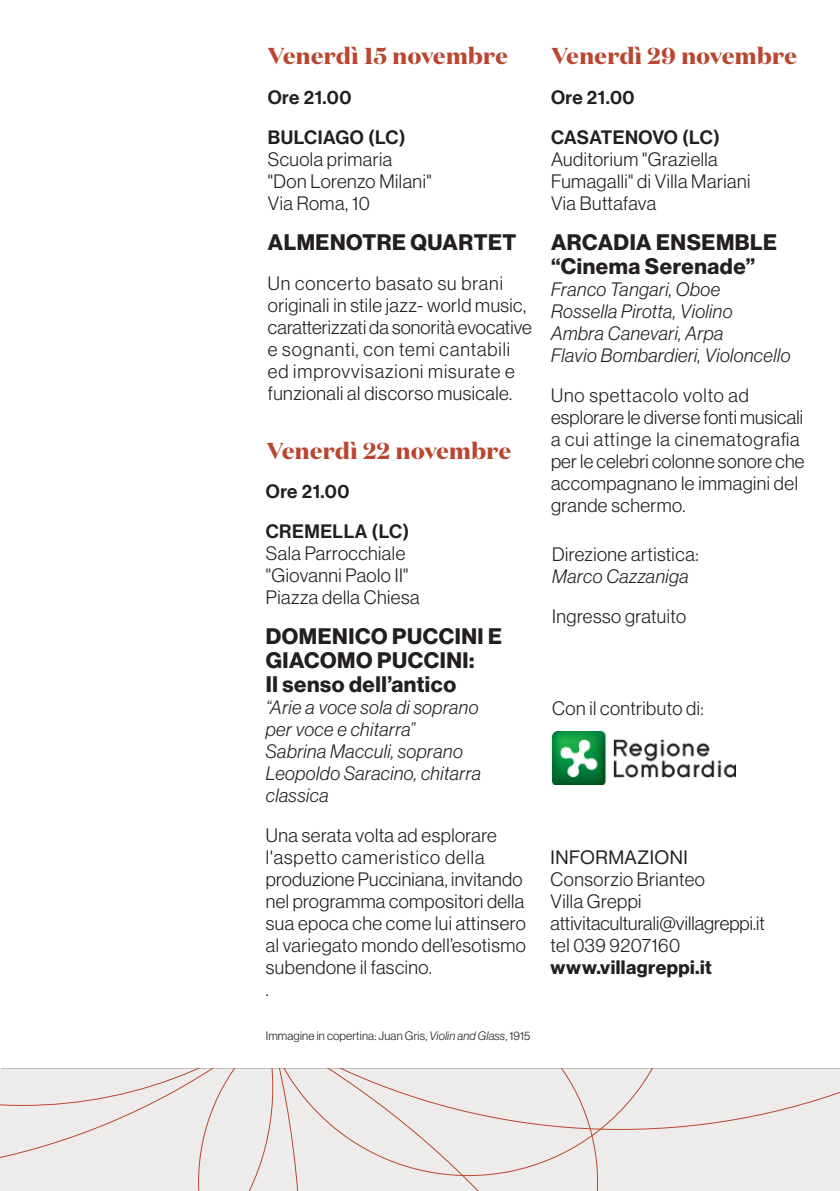
<style>
.page{position:relative;width:840px;height:1191px;background:#fff}
.page>*{position:absolute;margin:0;border:0;box-sizing:border-box;transform-origin:0 0}
.t1{font:700 23px "Domaine Display";letter-spacing:.02em;color:#b94630}
.t2{font:22px/24px "N Haas Grotesk DS Pro 75 Bd";letter-spacing:.025em;color:#231f20}
.t3{font:19px/22px "N Haas Grotesk DS Pro 45 Lt";letter-spacing:.025em;color:#231f20}
.t4{font:19px/22px "N Haas Grotesk DS Pro 46 Lt It";letter-spacing:.025em;color:#231f20}
.t5{font:19px/40px "N Haas Grotesk DS Pro 65 Md";letter-spacing:.025em;color:#231f20}
.t6{font:19px "N Haas Grotesk DS Pro 75 Bd";letter-spacing:.025em;color:#231f20}
.t7{font:19px "N Haas Grotesk DS Pro 55 Rg";letter-spacing:.025em;color:#231f20}
.t8{font:12px "N Haas Grotesk DS Pro 45 Lt";letter-spacing:.015em;color:#231f20}
.s1{font-family:"N Haas Grotesk DS Pro 46 Lt It"}
</style>
<div class="page">
<div style="left:0;top:1069px;width:839px;height:122px;background:#eeeceb"></div>
<svg style="left:725px;top:1092px;width:114px;height:30px"></svg>
<svg style="left:0;top:1069px;width:198px;height:89px"></svg>
<svg style="left:597px;top:1069px;width:82px;height:106px"></svg>
<svg style="left:198px;top:1069px;width:399px;height:122px"></svg>
<img style="left:552px;top:731px;width:182px;height:53px">
<p class="t1" style="left:268px;top:46px;width:241px">Venerdì 15 novembre</p>
<p class="t1" style="left:551px;top:46px;width:247px">Venerdì 29 novembre</p>
<p class="t5" style="left:268px;top:78px;width:139px">Ore 21.00<br>BULCIAGO (LC)</p>
<p class="t3" style="left:268px;top:149px;width:165px">Scuola primaria "Don Lorenzo Milani"<br>Via Roma, 10</p>
<p class="t2" style="left:268px;top:231px;width:250px">ALMENOTRE QUARTET</p>
<p class="t3" style="left:268px;top:273px;width:265px">Un concerto basato su brani originali in stile jazz- world music, caratterizzati da sonorità evocative e sognanti, con temi cantabili ed improvvisazioni misurate e funzionali al discorso musicale.</p>
<p class="t5" style="left:550px;top:78px;width:170px">Ore 21.00<br>CASATENOVO (LC)</p>
<p class="t3" style="left:550px;top:149px;width:201px">Auditorium "Graziella<br>Fumagalli" di Villa Mariani<br>Via Buttafava</p>
<p class="t2" style="left:550px;top:231px;width:227px">ARCADIA ENSEMBLE “Cinema Serenade”</p>
<p class="t4" style="left:550px;top:279px;width:241px">Franco Tangari, Oboe<br>Rossella Pirotta, Violino<br>Ambra Canevari, Arpa<br>Flavio Bombardieri, Violoncello</p>
<p class="t3" style="left:550px;top:385px;width:255px">Uno spettacolo volto ad esplorare le diverse fonti musicali a cui attinge la cinematografia per le celebri colonne sonore che accompagnano le immagini del grande schermo.</p>
<p class="t1" style="left:267px;top:442px;width:246px">Venerdì 22 novembre</p>
<p class="t5" style="left:266px;top:472px;width:145px">Ore 21.00<br>CREMELLA (LC)</p>
<p class="t3" style="left:266px;top:544px;width:155px">Sala Parrocchiale "Giovanni Paolo II"<br>Piazza della Chiesa</p>
<p class="t2" style="left:266px;top:626px;width:237px">DOMENICO PUCCINI E<br>GIACOMO PUCCINI:<br>Il senso dell’antico</p>
<p class="t4" style="left:266px;top:698px;width:217px">“Arie a voce sola di soprano per voce e chitarra”<br>Sabrina Macculi, soprano<br>Leopoldo Saracino, chitarra classica</p>
<p class="t3" style="left:266px;top:826px;width:261px">Una serata volta ad esplorare l'aspetto cameristico della produzione Pucciniana, invitando nel programma compositori della sua epoca che come lui attinsero al variegato mondo dell’esotismo subendone il fascino.<br>.</p>
<p class="t3" style="left:552px;top:544px;width:148px">Direzione artistica:</p>
<p class="t4" style="left:552px;top:566px;width:138px">Marco Cazzaniga</p>
<p class="t3" style="left:552px;top:606px;width:135px">Ingresso gratuito</p>
<p class="t3" style="left:552px;top:698px;width:153px">Con il contributo di:</p>
<p class="t7" style="left:550px;top:846px;width:139px">INFORMAZIONI</p>
<p class="t3" style="left:550px;top:870px;width:216px">Consorzio Brianteo<br>Villa Greppi attivitaculturali@villagreppi.it tel 039 9207160</p>
<p class="t6" style="left:550px;top:960px;width:163px">www.villagreppi.it</p>
<p class="t8" style="left:266px;top:1030px;width:266px">Immagine in copertina: Juan Gris, <span class="s1">Violin and Glass</span>, 1915</p>
</div>
